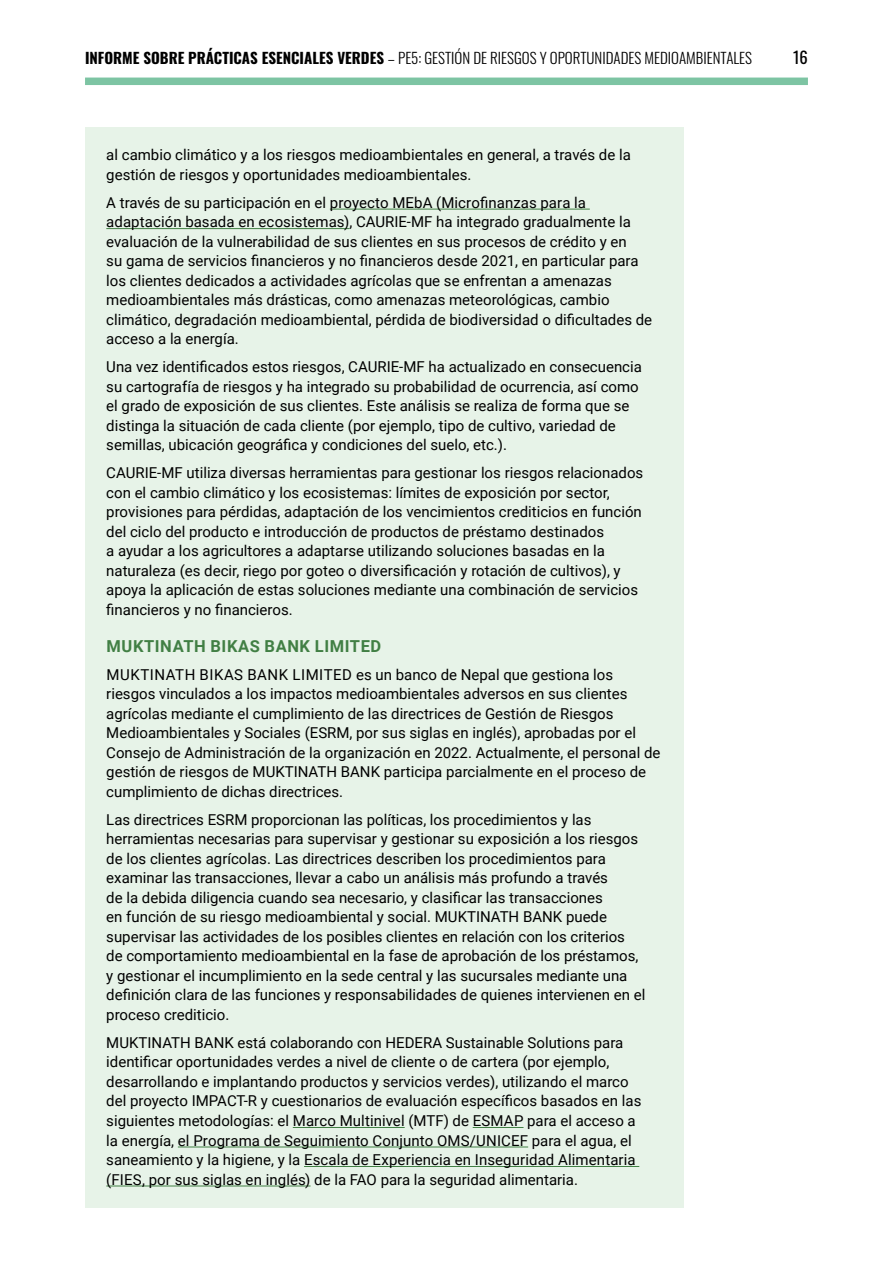
<style>
.page{position:relative;width:893px;height:1263px;background:#fff}
.page>*{position:absolute;margin:0;border:0;box-sizing:border-box;transform-origin:0 0}
.t1{font:700 16.5px "Roboto";letter-spacing:.035em;color:#417f44}
.t2{font:16.5px "Oswald";color:#000}
.t3{font:15px/19.5px "Roboto";color:#000}
.t4{font:300 15px "Oswald";color:#000}
.s1{font-weight:700}
</style>
<div class="page">
<div style="left:85px;top:78px;width:723px;height:7px;background:#7dc4a3"></div>
<div style="left:85px;top:128px;width:599px;height:1080px;background:#e7f3e8"></div>
<hr style="left:330px;top:209px;width:260px;height:1px;background:#417f44">
<hr style="left:106px;top:228px;width:243px;height:1px;background:#417f44">
<hr style="left:293px;top:1127px;width:112px;height:1px;background:#417f44">
<hr style="left:473px;top:1127px;width:50px;height:1px;background:#417f44">
<hr style="left:178px;top:1146px;width:350px;height:1px;background:#417f44">
<hr style="left:304px;top:1166px;width:335px;height:1px;background:#417f44">
<hr style="left:106px;top:1185px;width:205px;height:1px;background:#417f44">
<p class="t4" style="left:85px;top:44px;width:669px"><span class="s1">INFORME SOBRE PRÁCTICAS ESENCIALES VERDES</span> – PE5: GESTIÓN DE RIESGOS Y OPORTUNIDADES MEDIOAMBIENTALES</p>
<p class="t3" style="left:106px;top:144px;width:526px">al cambio climático y a los riesgos medioambientales en general, a través de la gestión de riesgos y oportunidades medioambientales.</p>
<p class="t3" style="left:106px;top:192px;width:547px">A través de su participación en el proyecto MEbA (Microfinanzas para la adaptación basada en ecosistemas), CAURIE-MF ha integrado gradualmente la evaluación de la vulnerabilidad de sus clientes en sus procesos de crédito y en<br>su gama de servicios financieros y no financieros desde 2021, en particular para los clientes dedicados a actividades agrícolas que se enfrentan a amenazas medioambientales más drásticas, como amenazas meteorológicas, cambio climático, degradación medioambiental, pérdida de biodiversidad o dificultades de acceso a la energía.</p>
<p class="t3" style="left:106px;top:356px;width:537px">Una vez identificados estos riesgos, CAURIE-MF ha actualizado en consecuencia su cartografía de riesgos y ha integrado su probabilidad de ocurrencia, así como el grado de exposición de sus clientes. Este análisis se realiza de forma que se distinga la situación de cada cliente (por ejemplo, tipo de cultivo, variedad de semillas, ubicación geográfica y condiciones del suelo, etc.).</p>
<p class="t3" style="left:106px;top:462px;width:539px">CAURIE-MF utiliza diversas herramientas para gestionar los riesgos relacionados con el cambio climático y los ecosistemas: límites de exposición por sector, provisiones para pérdidas, adaptación de los vencimientos crediticios en función del ciclo del producto e introducción de productos de préstamo destinados<br>a ayudar a los agricultores a adaptarse utilizando soluciones basadas en la naturaleza (es decir, riego por goteo o diversificación y rotación de cultivos), y apoya la aplicación de estas soluciones mediante una combinación de servicios financieros y no financieros.</p>
<p class="t1" style="left:107px;top:634px;width:276px">MUKTINATH BIKAS BANK LIMITED</p>
<p class="t3" style="left:106px;top:664px;width:556px">MUKTINATH BIKAS BANK LIMITED es un banco de Nepal que gestiona los riesgos vinculados a los impactos medioambientales adversos en sus clientes agrícolas mediante el cumplimiento de las directrices de Gestión de Riesgos Medioambientales y Sociales (ESRM, por sus siglas en inglés), aprobadas por el Consejo de Administración de la organización en 2022. Actualmente, el personal de gestión de riesgos de MUKTINATH BANK participa parcialmente en el proceso de cumplimiento de dichas directrices.</p>
<p class="t3" style="left:106px;top:809px;width:540px">Las directrices ESRM proporcionan las políticas, los procedimientos y las herramientas necesarias para supervisar y gestionar su exposición a los riesgos de los clientes agrícolas. Las directrices describen los procedimientos para examinar las transacciones, llevar a cabo un análisis más profundo a través<br>de la debida diligencia cuando sea necesario, y clasificar las transacciones<br>en función de su riesgo medioambiental y social. MUKTINATH BANK puede supervisar las actividades de los posibles clientes en relación con los criterios<br>de comportamiento medioambiental en la fase de aprobación de los préstamos, y gestionar el incumplimiento en la sede central y las sucursales mediante una definición clara de las funciones y responsabilidades de quienes intervienen en el proceso crediticio.</p>
<p class="t3" style="left:106px;top:1032px;width:537px">MUKTINATH BANK está colaborando con HEDERA Sustainable Solutions para identificar oportunidades verdes a nivel de cliente o de cartera (por ejemplo, desarrollando e implantando productos y servicios verdes), utilizando el marco del proyecto IMPACT-R y cuestionarios de evaluación específicos basados en las siguientes metodologías: el Marco Multinivel (MTF) de ESMAP para el acceso a la energía, el Programa de Seguimiento Conjunto OMS/UNICEF para el agua, el saneamiento y la higiene, y la Escala de Experiencia en Inseguridad Alimentaria (FIES, por sus siglas en inglés) de la FAO para la seguridad alimentaria.</p>
<p class="t2" style="left:793px;top:42px;width:16px">16</p>
</div>
